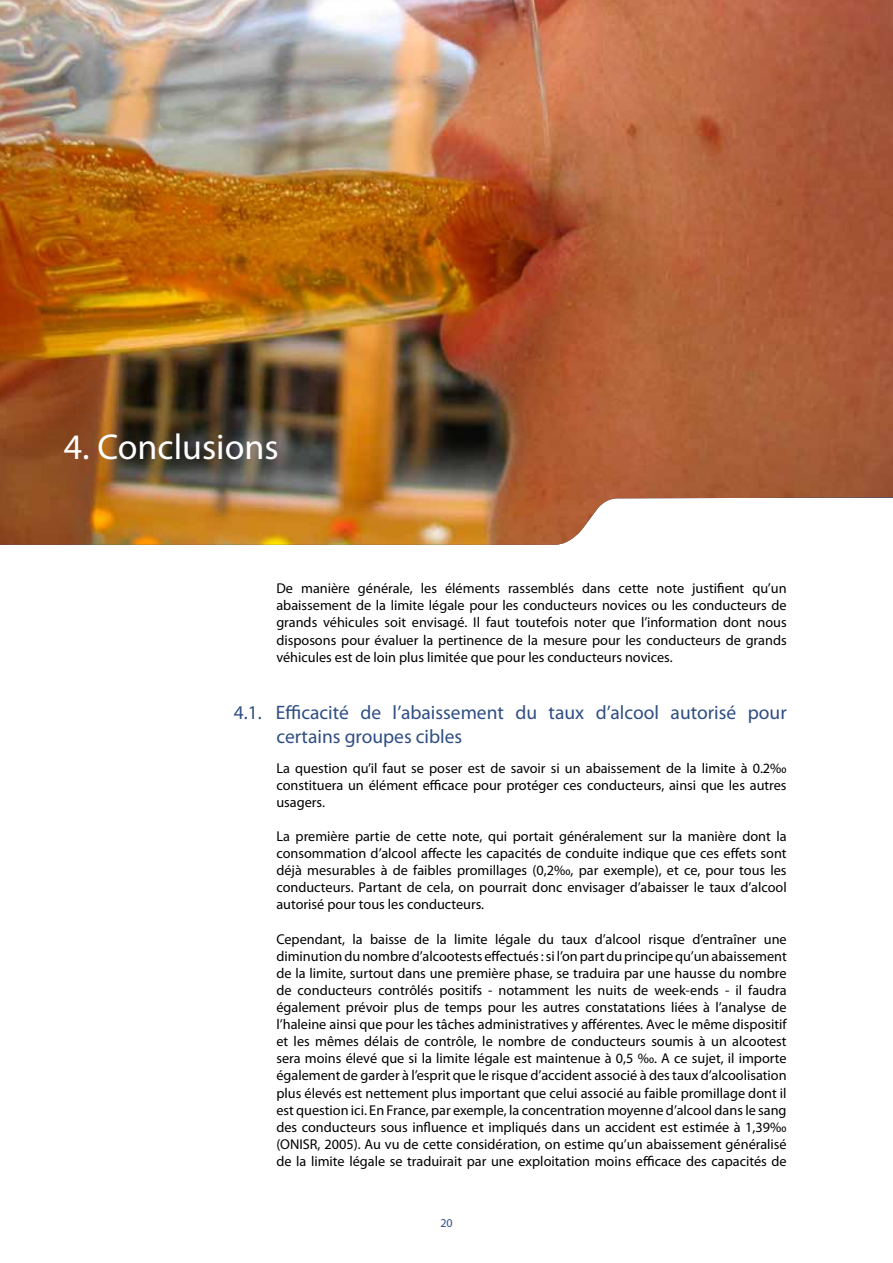
<style>
.page{position:relative;width:893px;height:1263px;background:#fff}
.page>*{position:absolute;margin:0;border:0;box-sizing:border-box;transform-origin:0 0}
.t1{font:36px "Myriad Pro";color:#fff}
.t2{font:19.5px/23.4px "Myriad Pro";color:#2f4e83}
.t3{font:14.25px/17.1px "Myriad Pro";color:#000;text-align:justify}
.t4{font:12px "Myriad Pro";color:#2f4e83}
</style>
<div class="page">
<img style="left:0;top:0;width:893px;height:545px">
<hr style="left:892px;top:0;width:1px;height:53px;background:#2f4e83">
<h1 class="t1" style="left:64px;top:424px;width:216px">4. Conclusions</h1>
<p class="t3" style="left:276px;top:580px;width:512px">De manière générale, les éléments rassemblés dans cette note justifient qu’un abaissement de la limite légale pour les conducteurs novices ou les conducteurs de grands véhicules soit envisagé. Il faut toutefois noter que l’information dont nous disposons pour évaluer la pertinence de la mesure pour les conducteurs de grands véhicules est de loin plus limitée que pour les conducteurs novices.</p>
<h2 class="t2" style="left:276px;top:701px;width:512px;text-indent:-43px">4.1. Efficacité de l’abaissement du taux d’alcool autorisé pour certains groupes cibles</h2>
<p class="t3" style="left:276px;top:759px;width:512px">La question qu’il faut se poser est de savoir si un abaissement de la limite à 0.2‰ constituera un élément efficace pour protéger ces conducteurs, ainsi que les autres usagers.</p>
<p class="t3" style="left:276px;top:827px;width:512px">La première partie de cette note, qui portait généralement sur la manière dont la consommation d’alcool affecte les capacités de conduite indique que ces effets sont déjà mesurables à de faibles promillages (0,2‰, par exemple), et ce, pour tous les conducteurs. Partant de cela, on pourrait donc envisager d’abaisser le taux d’alcool autorisé pour tous les conducteurs.</p>
<p class="t3" style="left:276px;top:930px;width:512px">Cependant, la baisse de la limite légale du taux d’alcool risque d’entraîner une diminution du nombre d’alcootests effectués : si l’on part du principe qu’un abaissement de la limite, surtout dans une première phase, se traduira par une hausse du nombre de conducteurs contrôlés positifs - notamment les nuits de week-ends - il faudra également prévoir plus de temps pour les autres constatations liées à l’analyse de l’haleine ainsi que pour les tâches administratives y afférentes. Avec le même dispositif et les mêmes délais de contrôle, le nombre de conducteurs soumis à un alcootest sera moins élevé que si la limite légale est maintenue à 0,5 ‰. A ce sujet, il importe également de garder à l’esprit que le risque d’accident associé à des taux d’alcoolisation plus élevés est nettement plus important que celui associé au faible promillage dont il est question ici. En France, par exemple, la concentration moyenne d’alcool dans le sang des conducteurs sous influence et impliqués dans un accident est estimée à 1,39‰ (ONISR, 2005). Au vu de cette considération, on estime qu’un abaissement généralisé de la limite légale se traduirait par une exploitation moins efficace des capacités de</p>
<p class="t4" style="left:440px;top:1216px;width:14px">20</p>
</div>
